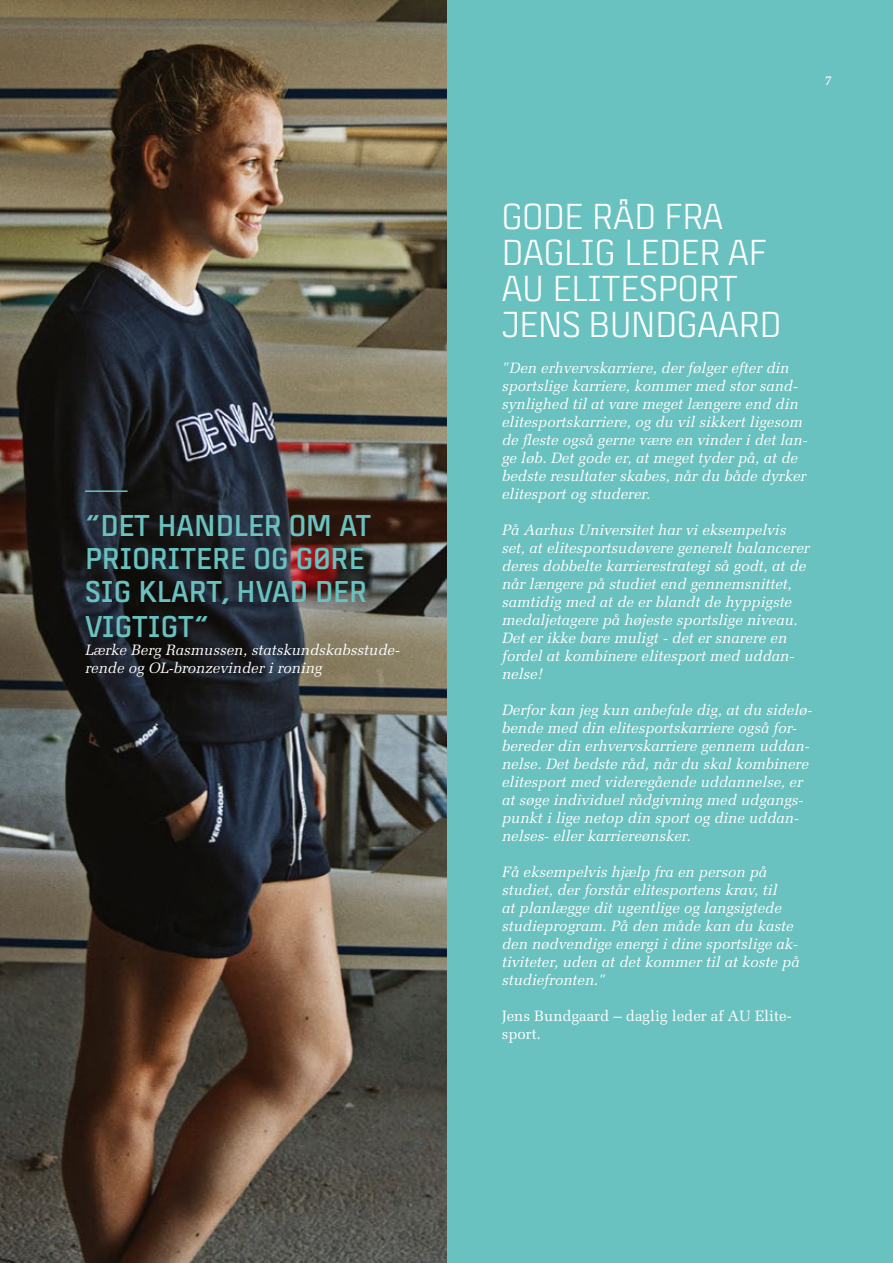
<style>
.page{position:relative;width:893px;height:1263px;background:#fff}
.page>*{position:absolute;margin:0;border:0;box-sizing:border-box;transform-origin:0 0}
.t1{font:36px/36px "Team Danmark 4";color:#fff}
.t2{font:700 30px/33.5px "Team Danmark 4";color:#69c2c0}
.t3{font:italic 15px/18px "Melior LT Std";color:#fff}
.t4{font:15px/18px "Melior LT Std";color:#fff}
.t5{font:13.5px "Melior LT Std";color:#fff}
</style>
<div class="page">
<div style="left:425px;top:0;width:468px;height:1263px;background:#69c2c0"></div>
<img style="left:0;top:0;width:446px;height:1263px">
<hr style="left:85px;top:490px;width:43px;height:2px;background:#69c2c0">
<h2 class="t2" style="left:85px;top:508px;width:287px">”DET HANDLER OM AT<br>PRIORITERE OG GØRE<br>SIG KLART, HVAD DER<br>VIGTIGT”</h2>
<p class="t3" style="left:85px;top:641px;width:316px">Lærke Berg Rasmussen, statskundskabsstude&shy;rende og OL-bronzevinder i roning</p>
<p class="t5" style="left:825px;top:73px;width:9px">7</p>
<h1 class="t1" style="left:502px;top:198px;width:281px">GODE RÅD FRA<br>DAGLIG LEDER AF<br>AU ELITESPORT<br>JENS BUNDGAARD</h1>
<p class="t3" style="left:502px;top:359px;width:307px">"Den erhvervskarriere, der følger efter din sportslige karriere, kommer med stor sand&shy;synlighed til at vare meget længere end din elitesportskarriere, og du vil sikkert ligesom de fleste også gerne være en vinder i det lan&shy;ge løb. Det gode er, at meget tyder på, at de bedste resultater skabes, når du både dyrker elitesport og studerer.</p>
<p class="t3" style="left:502px;top:521px;width:309px">På Aarhus Universitet har vi eksempelvis set, at elitesportsudøvere generelt balancerer deres dobbelte karrierestrategi så godt, at de når længere på studiet end gennemsnittet, samtidig med at de er blandt de hyppigste medaljetagere på højeste sportslige niveau.<br>Det er ikke bare muligt - det er snarere en fordel at kombinere elitesport med uddan&shy;nelse!</p>
<p class="t3" style="left:502px;top:701px;width:312px">Derfor kan jeg kun anbefale dig, at du sidelø&shy;bende med din elitesportskarriere også for&shy;bereder din erhvervskarriere gennem uddan&shy;nelse. Det bedste råd, når du skal kombinere elitesport med videregående uddannelse, er at søge individuel rådgivning med udgangs&shy;punkt i lige netop din sport og dine uddan&shy;nelses- eller karriereønsker.</p>
<p class="t3" style="left:502px;top:863px;width:299px">Få eksempelvis hjælp fra en person på studiet, der forstår elitesportens krav, til<br>at planlægge dit ugentlige og langsigtede studieprogram. På den måde kan du kaste den nødvendige energi i dine sportslige ak&shy;tiviteter, uden at det kommer til at koste på studiefronten."</p>
<p class="t4" style="left:502px;top:1007px;width:291px">Jens Bundgaard – daglig leder af AU Elite&shy;sport.</p>
</div>
